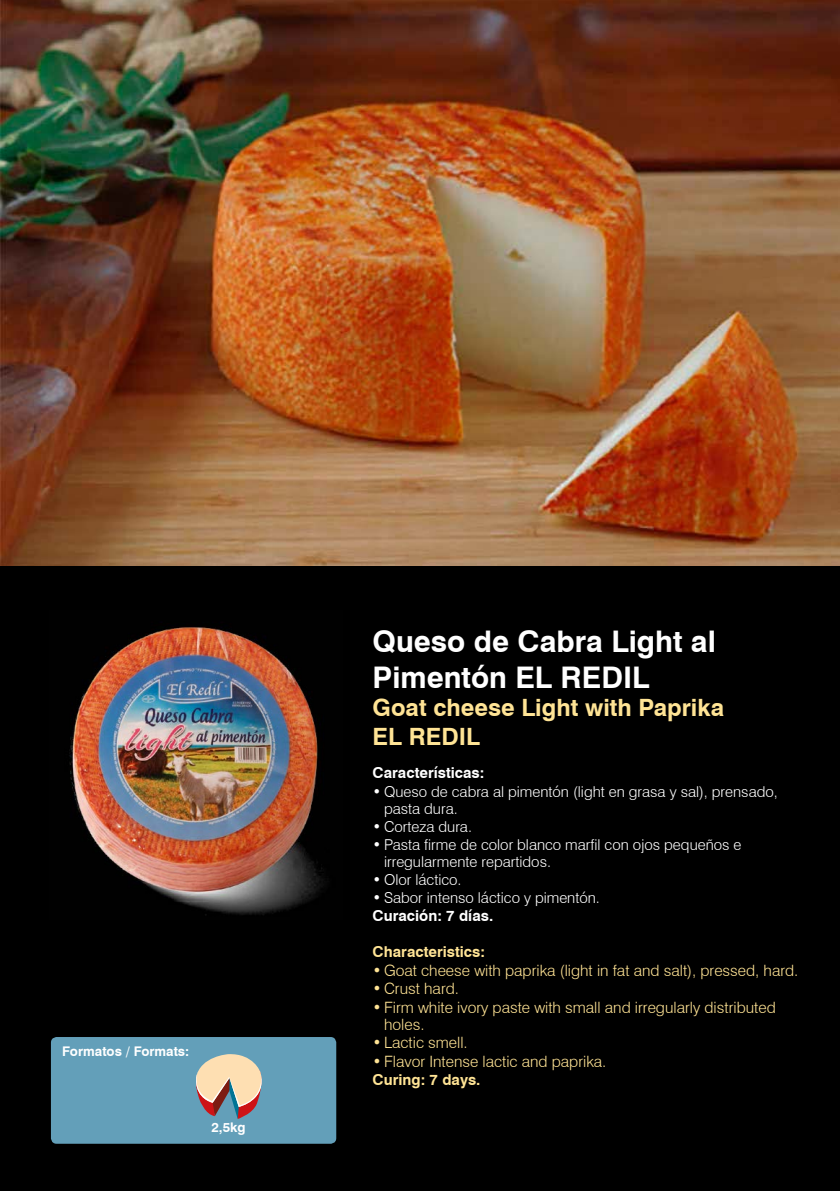
<style>
.page{position:relative;width:840px;height:1191px;background:#fff}
.page>*{position:absolute;margin:0;border:0;box-sizing:border-box;transform-origin:0 0}
.t1{font:700 29.8px/35.8px "Swiss 721 BT";color:#fff}
.t2{font:700 23.8px/28.6px "Swiss 721 BT";color:#ffe495}
.t3{font:300 15.6px/17.4px "Swiss 721 BT";color:#ffe495}
.t4{font:300 15px/17px "Swiss 721 BT";color:#fff}
.t5{font:700 15px "Swiss 721 BT";color:#fff}
.t6{font:700 15px "Swiss 721 BT";color:#ffe495}
.t7{font:700 13.2px "Swiss 721 BT";color:#fff}
</style>
<div class="page">
<div style="left:0;top:0;width:839px;height:1191px;background:#000"></div>
<img style="left:69px;top:627px;width:256px;height:288px">
<div style="left:51px;top:1037px;width:285px;height:106px;background:#639fb9;border-radius:6px"></div>
<svg style="left:196px;top:1054px;width:66px;height:65px"></svg>
<img style="left:0;top:0;width:839px;height:565px">
<p class="t7" style="left:62px;top:1043px;width:128px">Formatos / Formats:</p>
<p class="t7" style="left:211px;top:1119px;width:36px">2,5kg</p>
<h1 class="t1" style="left:372px;top:623px;width:344px">Queso de Cabra Light al<br>Pimentón EL REDIL</h1>
<h2 class="t2" style="left:372px;top:693px;width:353px">Goat cheese Light with Paprika<br>EL REDIL</h2>
<p class="t5" style="left:372px;top:764px;width:113px">Características:</p>
<p class="t4" style="left:384px;top:782px;width:395px;text-indent:-11px">• Queso de cabra al pimentón (light en grasa y sal), prensado, pasta dura.</p>
<p class="t4" style="left:372px;top:817px;width:101px">• Corteza dura.</p>
<p class="t4" style="left:384px;top:835px;width:359px;text-indent:-11px">• Pasta firme de color blanco marfil con ojos pequeños e irregularmente repartidos.</p>
<p class="t4" style="left:372px;top:870px;width:90px">• Olor láctico.</p>
<p class="t4" style="left:372px;top:889px;width:229px">• Sabor intenso láctico y pimentón.</p>
<p class="t5" style="left:372px;top:906px;width:122px">Curación: 7 días.</p>
<p class="t6" style="left:372px;top:942px;width:114px">Characteristics:</p>
<p class="t3" style="left:372px;top:961px;width:427px">•Goat cheese with paprika (light in fat and salt), pressed, hard.</p>
<p class="t3" style="left:372px;top:979px;width:88px">•Crust hard.</p>
<p class="t3" style="left:384px;top:998px;width:393px;text-indent:-11px">•Firm white ivory paste with small and irregularly distributed holes.</p>
<p class="t3" style="left:372px;top:1034px;width:97px">•Lactic smell.</p>
<p class="t3" style="left:372px;top:1052px;width:235px">•Flavor Intense lactic and paprika.</p>
<p class="t6" style="left:372px;top:1070px;width:109px">Curing: 7 days.</p>
</div>
